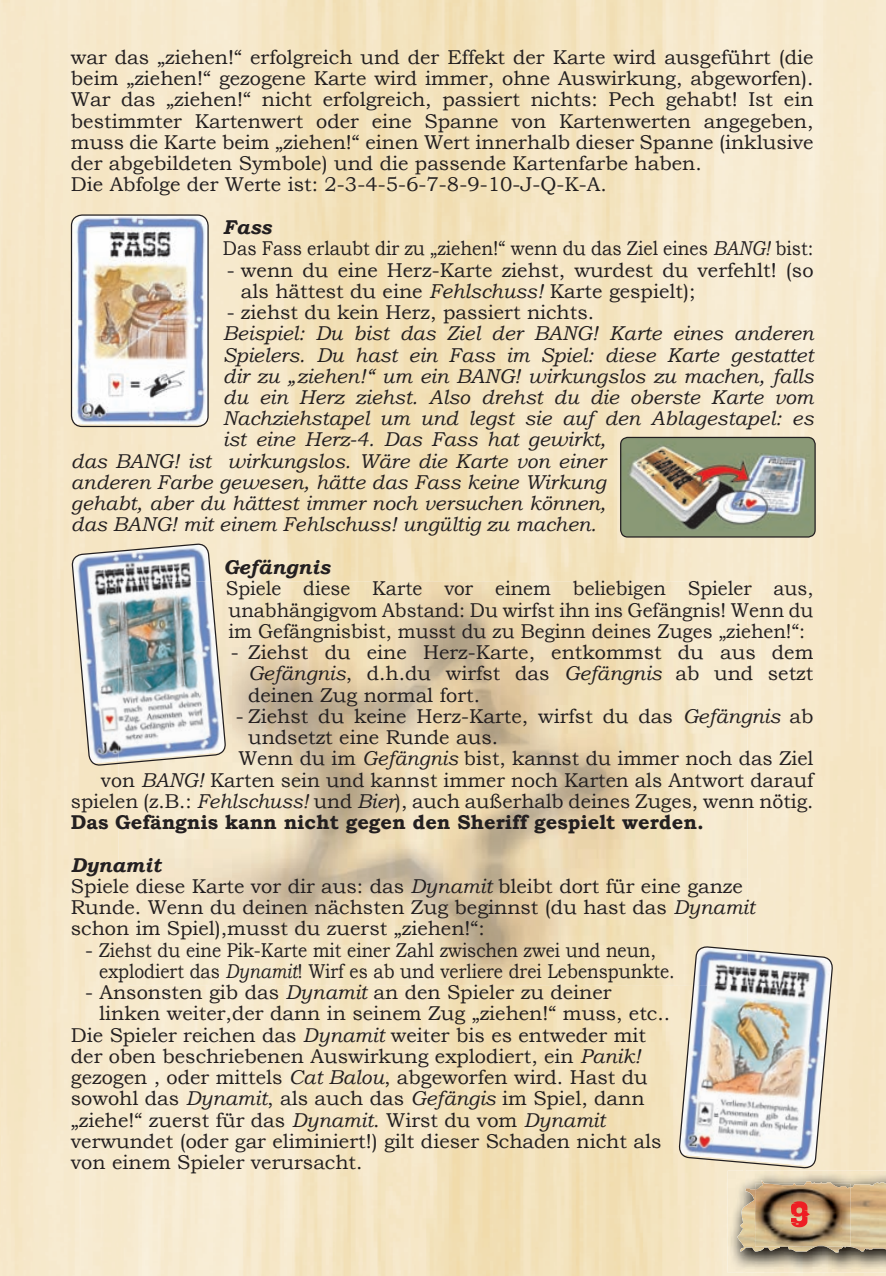
<style>
.page{position:relative;width:886px;height:1276px;background:#fff}
.page>*{position:absolute;margin:0;border:0;box-sizing:border-box;transform-origin:0 0}
.t1{font:35px "Saloon After";color:#ee1d23;scale:2.5 1}
.t2{font:20px/21.2px "Bookman Old Style";color:#231f20}
.t3{font:italic 20px "Bookman Old Style";color:#231f20}
.t4{font:20px/21.2px "Bookman Old Style";color:#231f20;text-align:justify;scale:.95 1}
.t5{font:20px/21.2px "Bookman Old Style";color:#231f20;scale:.89 1}
.t6{font:700 20px "Bookman Old Style";color:#231f20}
.t7{font:italic 700 20px "Bookman Old Style";color:#231f20}
.s1{font-weight:700;font-style:italic}
.s2{font-style:italic}
</style>
<div class="page">
<img style="left:1px;top:0;width:885px;height:239px">
<div style="left:1px;top:239px;width:80px;height:1037px;background:#f6e7c7"></div>
<img style="left:166px;top:239px;width:720px;height:354px">
<img style="left:745px;top:593px;width:141px;height:683px">
<img style="left:0;top:0;width:1px;height:1276px">
<img style="left:71px;top:215px;width:137px;height:209px;border-radius:11px">
<div style="left:71px;top:214px;width:138px;height:213px;border:1px solid #231f20;border-radius:11px"></div>
<img style="left:72px;top:543px;width:154px;height:241px">
<img style="left:678px;top:940px;width:155px;height:234px">
<img style="left:727px;top:1170px;width:159px;height:102px">
<img style="left:737px;top:1180px;width:149px;height:71px">
<img style="left:755px;top:1183px;width:95px;height:63px">
<img style="left:621px;top:437px;width:194px;height:100px;border-radius:7px">
<div style="left:620px;top:437px;width:196px;height:100px;border:1px solid #231f20;border-radius:7px"></div>
<p class="t2" style="left:71px;top:46px;width:744px">war das „ziehen!“ erfolgreich und der Effekt der Karte wird ausgeführt (die beim „ziehen!“ gezogene Karte wird immer, ohne Auswirkung, abgeworfen).<br>War das „ziehen!“ nicht erfolgreich, passiert nichts: Pech gehabt! Ist ein bestimmter Kartenwert oder eine Spanne von Kartenwerten angegeben, muss die Karte beim „ziehen!“ einen Wert innerhalb dieser Spanne (inklusive der abgebildeten Symbole) und die passende Kartenfarbe haben.<br>Die Abfolge der Werte ist: 2-3-4-5-6-7-8-9-10-J-Q-K-A.</p>
<p class="t5" style="left:223px;top:216px;width:665px"><span class="s1">Fass<br></span>Das Fass erlaubt dir zu „ziehen!“ wenn du das Ziel eines <span class="s2">BANG!</span> bist:</p>
<p class="t2" style="left:241px;top:259px;width:574px;text-indent:-14px">- wenn du eine Herz-Karte ziehst, wurdest du verfehlt! (so als hättest du eine <span class="s2">Fehlschuss!</span> Karte gespielt);</p>
<p class="t2" style="left:227px;top:301px;width:369px">- ziehst du kein Herz, passiert nichts.</p>
<p class="t3" style="left:223px;top:321px;width:592px">Beispiel: Du bist das Ziel der BANG! Karte eines anderen</p>
<p class="t3" style="left:223px;top:343px;width:592px">Spielers. Du hast ein Fass im Spiel: diese Karte gestattet</p>
<p class="t3" style="left:223px;top:364px;width:592px">dir zu „ziehen!“ um ein BANG! wirkungslos zu machen, falls</p>
<p class="t3" style="left:223px;top:385px;width:592px">du ein Herz ziehst. Also drehst du die oberste Karte vom</p>
<p class="t3" style="left:223px;top:406px;width:592px">Nachziehstapel um und legst sie auf den Ablagestapel: es</p>
<p class="t3" style="left:223px;top:428px;width:384px">ist eine Herz-4. Das Fass hat gewirkt,</p>
<p class="t3" style="left:71px;top:449px;width:536px">das BANG! ist wirkungslos. Wäre die Karte von einer</p>
<p class="t3" style="left:71px;top:470px;width:536px">anderen Farbe gewesen, hätte das Fass keine Wirkung</p>
<p class="t3" style="left:71px;top:491px;width:536px">gehabt, aber du hättest immer noch versuchen können,</p>
<p class="t3" style="left:71px;top:512px;width:527px">das BANG! mit einem Fehlschuss! ungültig zu machen.</p>
<p class="t7" style="left:223px;top:555px;width:108px">Gefängnis</p>
<p class="t4" style="left:226px;top:577px;width:620px">Spiele diese Karte vor einem beliebigen Spieler aus, unabhängigvom Abstand: Du wirfst ihn ins Gefängnis! Wenn du im Gefängnisbist, musst du zu Beginn deines Zuges „ziehen!“:</p>
<p class="t2" style="left:248px;top:641px;width:567px;text-align:justify;text-indent:-17px">- Ziehst du eine Herz-Karte, entkommst du aus dem <span class="s2">Gefängnis</span>, d.h.du wirfst das <span class="s2">Gefängnis</span> ab und setzt deinen Zug normal fort.</p>
<p class="t2" style="left:236px;top:705px;width:579px">- Ziehst du keine Herz-Karte, wirfst du das <span class="s2">Gefängnis</span> ab</p>
<p class="t2" style="left:248px;top:726px;width:251px">undsetzt eine Runde aus.</p>
<p class="t2" style="left:238px;top:747px;width:577px">Wenn du im <span class="s2">Gefängnis</span> bist, kannst du immer noch das Ziel</p>
<p class="t2" style="left:101px;top:769px;width:714px">von <span class="s2">BANG!</span> Karten sein und kannst immer noch Karten als Antwort darauf</p>
<p class="t2" style="left:71px;top:790px;width:744px">spielen (z.B.: <span class="s2">Fehlschuss!</span> und <span class="s2">Bier</span>), auch außerhalb deines Zuges, wenn nötig.</p>
<p class="t6" style="left:71px;top:810px;width:634px">Das Gefängnis kann nicht gegen den Sheriff gespielt werden.</p>
<p class="t2" style="left:71px;top:854px;width:686px"><span class="s1">Dynamit<br></span>Spiele diese Karte vor dir aus: das <span class="s2">Dynamit</span> bleibt dort für eine ganze Runde. Wenn du deinen nächsten Zug beginnst (du hast das <span class="s2">Dynamit </span>schon im Spiel),musst du zuerst „ziehen!“:</p>
<p class="t2" style="left:99px;top:939px;width:577px;text-indent:-14px">- Ziehst du eine Pik-Karte mit einer Zahl zwischen zwei und neun, explodiert das <span class="s2">Dynamit</span>! Wirf es ab und verliere drei Lebenspunkte.</p>
<p class="t2" style="left:85px;top:981px;width:528px">- Ansonsten gib das <span class="s2">Dynamit</span> an den Spieler zu deiner</p>
<p class="t2" style="left:99px;top:1002px;width:572px">linken weiter,der dann in seinem Zug „ziehen!“ muss, etc..</p>
<p class="t2" style="left:71px;top:1024px;width:577px">Die Spieler reichen das <span class="s2">Dynamit</span> weiter bis es entweder mit</p>
<p class="t2" style="left:71px;top:1045px;width:572px">der oben beschriebenen Auswirkung explodiert, ein <span class="s2">Panik!</span></p>
<p class="t2" style="left:71px;top:1066px;width:578px">gezogen , oder mittels <span class="s2">Cat Balou</span>, abgeworfen wird. Hast du</p>
<p class="t2" style="left:71px;top:1087px;width:575px">sowohl das <span class="s2">Dynamit</span>, als auch das <span class="s2">Gefängis</span> im Spiel, dann</p>
<p class="t2" style="left:71px;top:1109px;width:536px">„ziehe!“ zuerst für das <span class="s2">Dynamit</span>. Wirst du vom <span class="s2">Dynamit</span></p>
<p class="t2" style="left:71px;top:1130px;width:592px">verwundet (oder gar eliminiert!) gilt dieser Schaden nicht als</p>
<p class="t2" style="left:71px;top:1151px;width:293px">von einem Spieler verursacht.</p>
<h1 class="t1" style="left:788px;top:1201px;width:11px">9</h1>
</div>
